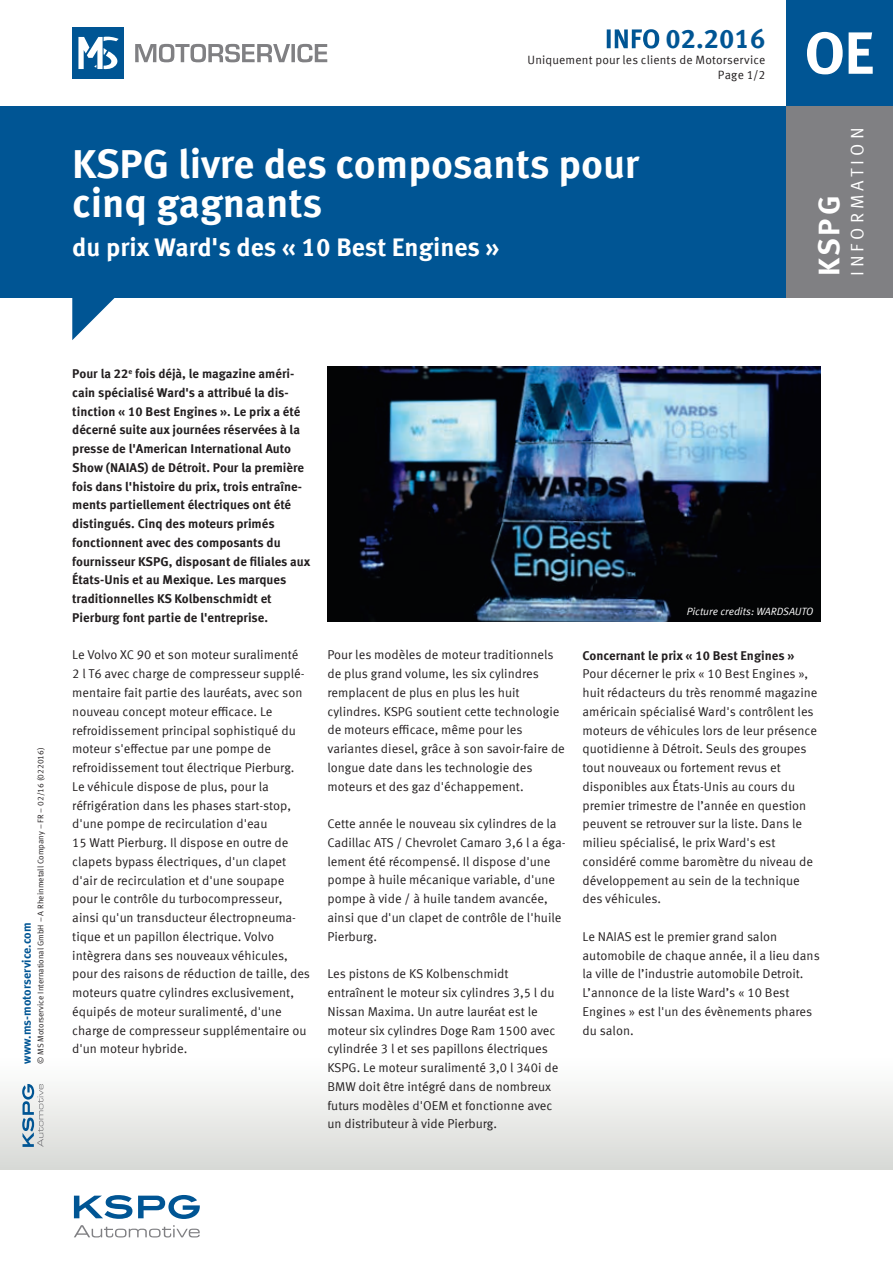
<style>
.page{position:relative;width:893px;height:1263px;background:#fff}
.page>*{position:absolute;margin:0;border:0;box-sizing:border-box;transform-origin:0 0}
.t1{font:700 40.5px/39px "Meta Offc Pro";color:#fff}
.t2{font:700 30px "Meta Offc Pro";color:#fff}
.t3{font:700 27px "Meta Offc Pro";color:#005594}
.t4{font:700 25.5px "Meta Offc Pro";color:#fff}
.t5{font:18px "Meta Offc Pro Norm";letter-spacing:.23em;color:#fff}
.t6{font:12.75px/18.8px "Meta Offc Pro Norm";color:#231f20}
.t7{font:700 12.75px/18.8px "Meta Offc Pro";color:#231f20}
.t8{font:12px "Meta Offc Pro Norm";letter-spacing:.01em;color:#231f20}
.t9{font:700 12px "Meta Offc Pro";color:#005594}
.t10{font:10.5px "Meta Offc Pro Norm Ita";letter-spacing:-.005em;color:#fff}
.t11{font:8.25px "Meta Offc Pro Norm";color:#231f20}
</style>
<div class="page">
<div style="left:0;top:1054px;width:893px;height:115px;background:linear-gradient(to bottom,#fff,#d8d9d6)"></div>
<div style="left:0;top:106px;width:893px;height:192px;background:#005594"></div>
<svg style="left:135px;top:44px;width:192px;height:19px"></svg>
<div style="left:72px;top:28px;width:51px;height:51px;background:#005594"></div>
<svg style="left:78px;top:36px;width:41px;height:33px"></svg>
<svg style="left:607px;top:29px;width:52px;height:20px"></svg>
<div style="left:787px;top:0;width:106px;height:106px;background:#005594"></div>
<div style="left:787px;top:106px;width:106px;height:192px;background:#808083"></div>
<svg style="left:807px;top:32px;width:66px;height:42px"></svg>
<svg style="left:74px;top:1225px;width:126px;height:12px"></svg>
<svg style="left:74px;top:1195px;width:126px;height:24px"></svg>
<svg style="left:22px;top:1084px;width:21px;height:63px"></svg>
<svg style="left:72px;top:298px;width:43px;height:42px"></svg>
<img style="left:327px;top:367px;width:494px;height:254px">
<h3 class="t3" style="left:665px;top:18px;width:102px">02.2016</h3>
<p class="t8" style="left:528px;top:51px;width:239px">Uniquement pour les clients de Motorservice</p>
<h1 class="t1" style="left:72px;top:142px;width:568px">KSPG livre des composants pour cinq gagnants</h1>
<h3 class="t4" style="left:72px;top:228px;width:429px">du prix Ward's des « 10 Best Engines »</h3>
<p class="t8" style="left:718px;top:66px;width:49px">Page 1/2</p>
<h2 class="t2" style="left:806px;top:276px;width:82px;rotate:-90deg">KSPG</h2>
<h3 class="t5" style="left:844px;top:276px;width:150px;rotate:-90deg">INFORMATION</h3>
<p class="t11" style="left:34px;top:1064px;width:318px;rotate:-90deg">© MS Motorservice International GmbH – A Rheinmetall Company – FR – 02/16 (022016)</p>
<p class="t9" style="left:17px;top:1064px;width:143px;rotate:-90deg">www.ms-motorservice.com</p>
<p class="t7" style="left:72px;top:363px;width:240px">Pour la 22<sup>e</sup> fois déjà, le magazine améri&shy;cain spécialisé Ward's a attribué la dis&shy;tinction « 10 Best Engines ». Le prix a été décerné suite aux journées réservées à la presse de l'American International Auto Show (NAIAS) de Détroit. Pour la première fois dans l'histoire du prix, trois entraîne&shy;ments partiellement électriques ont été distingués. Cinq des moteurs primés fonctionnent avec des composants du fournisseur KSPG, disposant de filiales aux États-Unis et au Mexique. Les marques traditionnelles KS Kolbenschmidt et Pierburg font partie de l'entreprise.</p>
<p class="t6" style="left:72px;top:645px;width:239px">Le Volvo XC 90 et son moteur suralimenté<br>2 l T6 avec charge de compresseur supplé&shy;mentaire fait partie des lauréats, avec son nouveau concept moteur efficace. Le refroidissement principal sophistiqué du moteur s'effectue par une pompe de refroidissement tout électrique Pierburg.<br>Le véhicule dispose de plus, pour la réfrigération dans les phases start-stop, d'une pompe de recirculation d'eau<br>15 Watt Pierburg. Il dispose en outre de clapets bypass électriques, d'un clapet d'air de recirculation et d'une soupape pour le contrôle du turbocompresseur, ainsi qu'un transducteur électropneuma&shy;tique et un papillon électrique. Volvo intègrera dans ses nouveaux véhicules, pour des raisons de réduction de taille, des moteurs quatre cylindres exclusivement, équipés de moteur suralimenté, d'une charge de compresseur supplémentaire ou d'un moteur hybride.</p>
<p class="t7" style="left:583px;top:645px;width:213px">Concernant le prix « 10 Best Engines »</p>
<p class="t10" style="left:687px;top:603px;width:128px">Picture credits: WARDSAUTO</p>
<p class="t6" style="left:327px;top:645px;width:239px">Pour les modèles de moteur traditionnels de plus grand volume, les six cylindres remplacent de plus en plus les huit cylindres. KSPG soutient cette technologie de moteurs efficace, même pour les variantes diesel, grâce à son savoir-faire de longue date dans les technologie des moteurs et des gaz d'échappement.</p>
<p class="t6" style="left:327px;top:813px;width:240px">Cette année le nouveau six cylindres de la Cadillac ATS / Chevrolet Camaro 3,6 l a éga&shy;lement été récompensé. Il dispose d'une pompe à huile mécanique variable, d'une pompe à vide / à huile tandem avancée, ainsi que d'un clapet de contrôle de l'huile Pierburg.</p>
<p class="t6" style="left:327px;top:964px;width:233px">Les pistons de KS Kolbenschmidt entraînent le moteur six cylindres 3,5 l du Nissan Maxima. Un autre lauréat est le moteur six cylindres Doge Ram 1500 avec cylindrée 3 l et ses papillons électriques KSPG. Le moteur suralimenté 3,0 l 340i de BMW doit être intégré dans de nombreux futurs modèles d'OEM et fonctionne avec un distributeur à vide Pierburg.</p>
<p class="t6" style="left:583px;top:664px;width:236px">Pour décerner le prix « 10 Best Engines », huit rédacteurs du très renommé magazine américain spécialisé Ward's contrôlent les moteurs de véhicules lors de leur présence quotidienne à Détroit. Seuls des groupes tout nouveaux ou fortement revus et disponibles aux États-Unis au cours du premier trimestre de l’année en question peuvent se retrouver sur la liste. Dans le milieu spécialisé, le prix Ward's est considéré comme baromètre du niveau de développement au sein de la technique des véhicules.</p>
<p class="t6" style="left:583px;top:926px;width:239px">Le NAIAS est le premier grand salon automobile de chaque année, il a lieu dans la ville de l’industrie automobile Detroit.<br>L’annonce de la liste Ward’s « 10 Best Engines » est l'un des évènements phares du salon.</p>
</div>
